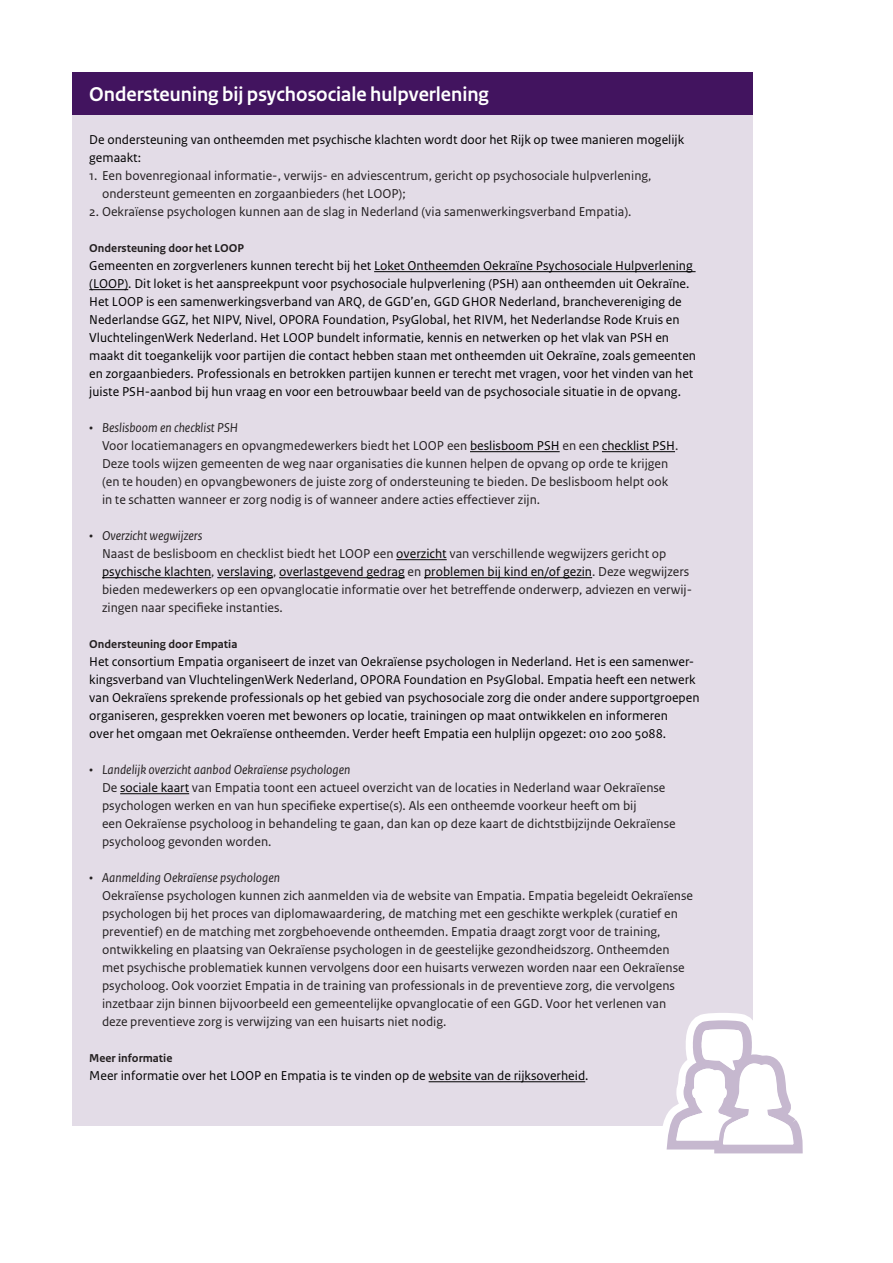
<style>
.page{position:relative;width:893px;height:1263px;background:#fff}
.page>*{position:absolute;margin:0;border:0;box-sizing:border-box;transform-origin:0 0}
.H3_kop{font:700 21px "Rijksoverheid Sans Heading";color:#fff}
.Opsomming{font:13.5px/18px "Rijksoverheid Sans Text";color:#231f20}
.Body{font:13.5px/18px "Rijksoverheid Sans Text";color:#000}
.H4_Tussenkop{font:700 12px "Rijksoverheid Sans Text";color:#231f20}
.s1{font-style:italic}
.s2{color:#000}
</style>
<div class="page">
<div style="left:72px;top:72px;width:681px;height:1053px;background:#e3dce7"></div>
<div style="left:72px;top:72px;width:681px;height:43px;background:#42145f"></div>
<hr style="left:374px;top:271px;width:322px;height:1px;background:#000">
<hr style="left:89px;top:289px;width:39px;height:1px;background:#000">
<hr style="left:470px;top:451px;width:90px;height:1px;background:#000">
<hr style="left:602px;top:451px;width:73px;height:1px;background:#000">
<hr style="left:396px;top:559px;width:51px;height:1px;background:#000">
<hr style="left:102px;top:577px;width:109px;height:1px;background:#000">
<hr style="left:217px;top:577px;width:56px;height:1px;background:#000">
<hr style="left:279px;top:577px;width:126px;height:1px;background:#000">
<hr style="left:424px;top:577px;width:168px;height:1px;background:#000">
<hr style="left:120px;top:793px;width:69px;height:1px;background:#000">
<hr style="left:429px;top:1081px;width:156px;height:1px;background:#000">
<svg style="left:648px;top:1013px;width:155px;height:141px"></svg>
<h3 class="H3_kop" style="left:89px;top:83px;width:401px">Ondersteuning bij psychosociale hulpverlening</h3>
<p class="Body" style="left:89px;top:131px;width:596px">De ondersteuning van ontheemden met psychische klachten wordt door het Rijk op twee manieren mogelijk gemaakt:</p>
<p class="Opsomming" style="left:102px;top:167px;width:551px;text-indent:-13px">1. Een bovenregionaal informatie-, verwijs- en adviescentrum, gericht op psychosociale hulpverlening, ondersteunt gemeenten en zorgaanbieders (het LOOP);</p>
<p class="Opsomming" style="left:89px;top:203px;width:544px">2. Oekraïense psychologen kunnen aan de slag in Nederland (via samenwerkingsverband Empatia).</p>
<h4 class="H4_Tussenkop" style="left:89px;top:242px;width:156px">Ondersteuning door het LOOP</h4>
<p class="Body" style="left:89px;top:257px;width:608px">Gemeenten en zorgverleners kunnen terecht bij het Loket Ontheemden Oekraïne Psychosociale Hulpverlening (LOOP). Dit loket is het aanspreekpunt voor psychosociale hulpverlening (PSH) aan ontheemden uit Oekraïne.<br>Het LOOP is een samenwerkingsverband van ARQ, de GGD’en, GGD GHOR Nederland, branchevereniging de Nederlandse GGZ, het NIPV, Nivel, OPORA Foundation, PsyGlobal, het RIVM, het Nederlandse Rode Kruis en VluchtelingenWerk Nederland. Het LOOP bundelt informatie, kennis en netwerken op het vlak van PSH en maakt dit toegankelijk voor partijen die contact hebben staan met ontheemden uit Oekraïne, zoals gemeenten en zorgaanbieders. Professionals en betrokken partijen kunnen er terecht met vragen, voor het vinden van het juiste PSH-aanbod bij hun vraag en voor een betrouwbaar beeld van de psychosociale situatie in de opvang.</p>
<p class="Opsomming" style="left:102px;top:419px;width:578px;text-indent:-13px"><span class="s1">• Beslisboom en checklist PSH<br></span>Voor locatiemanagers en opvangmedewerkers biedt het LOOP een <span class="s2">beslisboom PSH</span> en een <span class="s2">checklist PSH</span>.<br>Deze tools wijzen gemeenten de weg naar organisaties die kunnen helpen de opvang op orde te krijgen (en te houden) en opvangbewoners de juiste zorg of ondersteuning te bieden. De beslisboom helpt ook in te schatten wanneer er zorg nodig is of wanneer andere acties effectiever zijn.</p>
<p class="Opsomming" style="left:102px;top:527px;width:592px;text-indent:-13px"><span class="s1">• Overzicht wegwijzers<br></span>Naast de beslisboom en checklist biedt het LOOP een <span class="s2">overzicht</span> van verschillende wegwijzers gericht op <span class="s2">psychische klachten</span>, <span class="s2">verslaving</span>, <span class="s2">overlastgevend gedrag</span> en <span class="s2">problemen bij kind en/of gezin</span>. Deze wegwijzers bieden medewerkers op een opvanglocatie informatie over het betreffende onderwerp, adviezen en verwij&shy;zingen naar specifieke instanties.</p>
<h4 class="H4_Tussenkop" style="left:89px;top:638px;width:150px">Ondersteuning door Empatia</h4>
<p class="Body" style="left:89px;top:653px;width:612px">Het consortium Empatia organiseert de inzet van Oekraïense psychologen in Nederland. Het is een samenwer&shy;kingsverband van VluchtelingenWerk Nederland, OPORA Foundation en PsyGlobal. Empatia heeft een netwerk van Oekraïens sprekende professionals op het gebied van psychosociale zorg die onder andere supportgroepen organiseren, gesprekken voeren met bewoners op locatie, trainingen op maat ontwikkelen en informeren<br>over het omgaan met Oekraïense ontheemden. Verder heeft Empatia een hulplijn opgezet: 010 200 5088.</p>
<p class="Opsomming" style="left:102px;top:761px;width:575px;text-indent:-13px"><span class="s1">• Landelijk overzicht aanbod Oekraïense psychologen<br></span>De <span class="s2">sociale kaart</span> van Empatia toont een actueel overzicht van de locaties in Nederland waar Oekraïense psychologen werken en van hun specifieke expertise(s). Als een ontheemde voorkeur heeft om bij<br>een Oekraïense psycholoog in behandeling te gaan, dan kan op deze kaart de dichtstbijzijnde Oekraïense psycholoog gevonden worden.</p>
<p class="Opsomming" style="left:102px;top:869px;width:592px;text-indent:-13px"><span class="s1">• Aanmelding Oekraïense psychologen<br></span>Oekraïense psychologen kunnen zich aanmelden via de website van Empatia. Empatia begeleidt Oekraïense psychologen bij het proces van diplomawaardering, de matching met een geschikte werkplek (curatief en preventief) en de matching met zorgbehoevende ontheemden. Empatia draagt zorgt voor de training, ontwikkeling en plaatsing van Oekraïense psychologen in de geestelijke gezondheidszorg. Ontheemden met psychische problematiek kunnen vervolgens door een huisarts verwezen worden naar een Oekraïense psycholoog. Ook voorziet Empatia in de training van professionals in de preventieve zorg, die vervolgens inzetbaar zijn binnen bijvoorbeeld een gemeentelijke opvanglocatie of een GGD. Voor het verlenen van deze preventieve zorg is verwijzing van een huisarts niet nodig.</p>
<h4 class="H4_Tussenkop" style="left:89px;top:1052px;width:85px">Meer informatie</h4>
<p class="Body" style="left:89px;top:1067px;width:501px">Meer informatie over het LOOP en Empatia is te vinden op de website van de rijksoverheid.</p>
</div>
